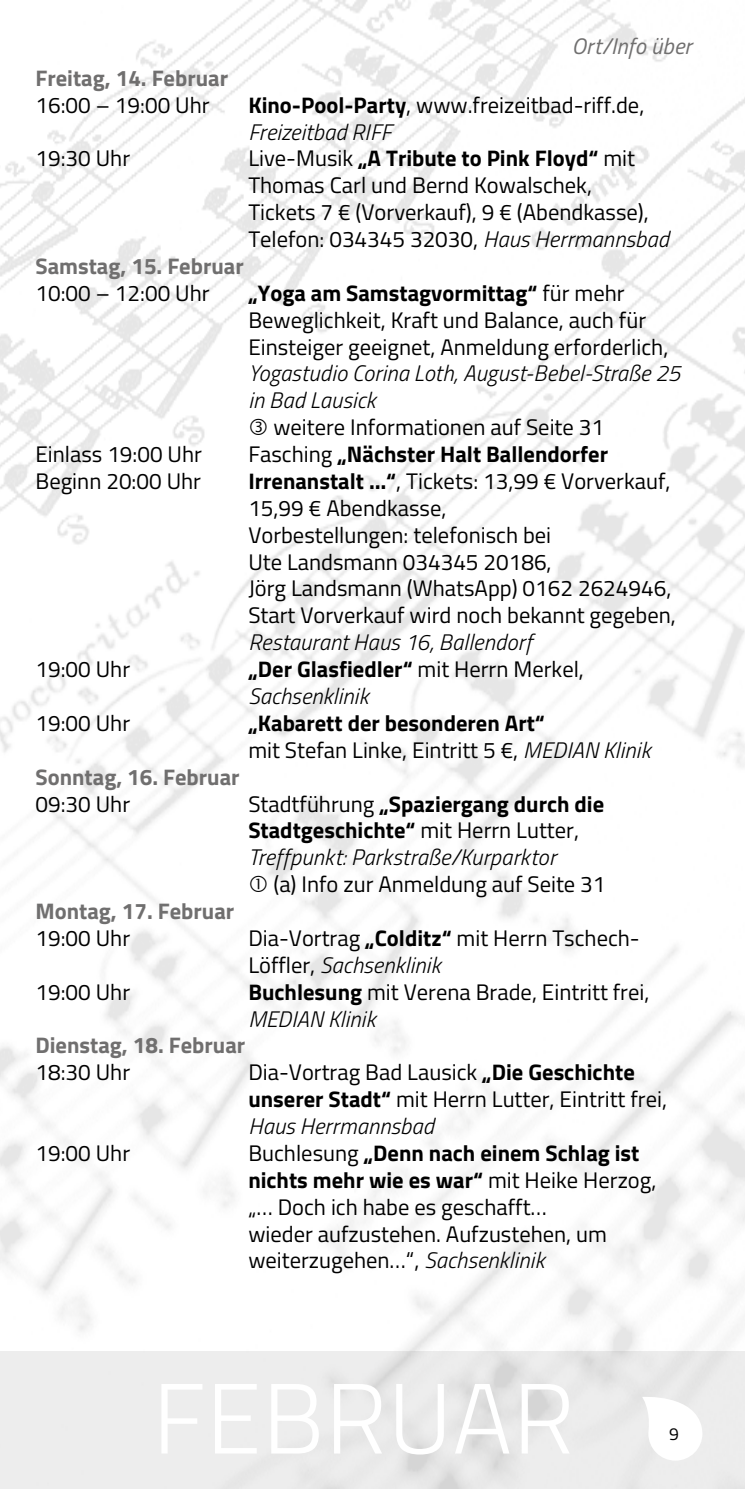
<style>
.page{position:relative;width:745px;height:1489px;background:#fff}
.page>*{position:absolute;margin:0;border:0;box-sizing:border-box;transform-origin:0 0}
.t1{font:300 100px "Titillium Web";letter-spacing:.01em;color:#fff}
.t2{font:22.5px/26.8px "Titillium Web";color:#000}
.t3{font:700 22.5px/26.8px "Titillium Web";color:#000}
.t4{font:700 22.5px "Titillium Web";color:#706f6f}
.t5{font:italic 300 22.5px/26.8px "Titillium Web";letter-spacing:.01em;color:#000}
.t6{font:italic 22.5px "Titillium Web";letter-spacing:.01em;color:#706f6f}
.t7{font:17.5px "Titillium Web";color:#000}
.s1{font-weight:700}
.s2{font-weight:300;font-style:italic}
.s3{font-weight:400}
</style>
<div class="page">
<img style="left:0;top:0;width:744px;height:1350px">
<div style="left:0;top:1350px;width:744px;height:138px;background:#ededed"></div>
<svg style="left:642px;top:1393px;width:60px;height:67px"></svg>
<svg style="left:250px;top:418px;width:16px;height:17px"></svg>
<svg style="left:250px;top:875px;width:16px;height:17px"></svg>
<p class="t6" style="left:571px;top:29px;width:121px">Ort/Info über</p>
<p class="t4" style="left:35px;top:61px;width:194px">Freitag, 14. Februar</p>
<p class="t2" style="left:35px;top:90px;width:175px">16:00 – 19:00 Uhr</p>
<p class="t2" style="left:248px;top:90px;width:397px"><span class="s1">Kino-Pool-Party</span>, www.freizeitbad-riff.de,<br><span class="s2">Freizeitbad RIFF</span></p>
<p class="t2" style="left:35px;top:144px;width:96px">19:30 Uhr</p>
<p class="t2" style="left:248px;top:144px;width:422px">Live-Musik <span class="s1">„A Tribute to Pink Floyd“</span> mit Thomas Carl und Bernd Kowalschek,<br>Tickets 7 € (Vorverkauf), 9 € (Abendkasse), Telefon: 034345 32030, <span class="s2">Haus Herrmannsbad</span></p>
<p class="t4" style="left:35px;top:249px;width:210px">Samstag, 15. Februar</p>
<p class="t2" style="left:35px;top:278px;width:175px">10:00 – 12:00 Uhr</p>
<p class="t2" style="left:248px;top:278px;width:421px"><span class="s1">„Yoga am Samstagvormittag“</span> für mehr<br>Beweglichkeit, Kraft und Balance, auch für<br>Einsteiger geeignet, Anmeldung erforderlich,</p>
<p class="t5" style="left:248px;top:359px;width:433px">Yogastudio Corina Loth, August-Bebel-Straße 25 in Bad Lausick</p>
<p class="t2" style="left:273px;top:413px;width:332px">weitere Informationen auf Seite 31</p>
<p class="t2" style="left:35px;top:439px;width:168px">Einlass 19:00 Uhr</p>
<p class="t3" style="left:248px;top:439px;width:361px"><span class="s3">Fasching</span> „Nächster Halt Ballendorfer</p>
<p class="t2" style="left:35px;top:466px;width:167px">Beginn 20:00 Uhr</p>
<p class="t2" style="left:248px;top:466px;width:429px"><span class="s1">Irrenanstalt …“</span>, Tickets: 13,99 € Vorverkauf, 15,99 € Abendkasse,<br>Vorbestellungen: telefonisch bei<br>Ute Landsmann 034345 20186,<br>Jörg Landsmann (WhatsApp) 0162 2624946, Start Vorverkauf wird noch bekannt gegeben,</p>
<p class="t5" style="left:248px;top:628px;width:285px">Restaurant Haus 16, Ballendorf</p>
<p class="t2" style="left:35px;top:654px;width:96px">19:00 Uhr</p>
<p class="t3" style="left:248px;top:654px;width:337px">„Der Glasfiedler“ <span class="s3">mit Herrn Merkel,<br></span><span class="s2">Sachsenklinik</span></p>
<p class="t2" style="left:35px;top:708px;width:96px">19:00 Uhr</p>
<p class="t3" style="left:248px;top:708px;width:403px">„Kabarett der besonderen Art“<br><span class="s3">mit Stefan Linke, Eintritt 5 €,</span> <span class="s2">MEDIAN Klinik</span></p>
<p class="t4" style="left:35px;top:759px;width:205px">Sonntag, 16. Februar</p>
<p class="t2" style="left:35px;top:789px;width:96px">09:30 Uhr</p>
<p class="t3" style="left:248px;top:789px;width:357px"><span class="s3">Stadtführung</span> „Spaziergang durch die<br>Stadtgeschichte“ <span class="s3">mit Herrn Lutter,<br></span><span class="s2">Treffpunkt: Parkstraße/Kurparktor</span></p>
<p class="t2" style="left:273px;top:869px;width:333px">(a) Info zur Anmeldung auf Seite 31</p>
<p class="t4" style="left:35px;top:893px;width:200px">Montag, 17. Februar</p>
<p class="t2" style="left:35px;top:923px;width:96px">19:00 Uhr</p>
<p class="t2" style="left:248px;top:923px;width:393px">Dia-Vortrag <span class="s1">„Colditz“</span> mit Herrn Tschech-<br>Löffler, <span class="s2">Sachsenklinik</span></p>
<p class="t2" style="left:35px;top:977px;width:96px">19:00 Uhr</p>
<p class="t2" style="left:248px;top:977px;width:402px"><span class="s1">Buchlesung</span> mit Verena Brade, Eintritt frei,<br><span class="s2">MEDIAN Klinik</span></p>
<p class="t4" style="left:35px;top:1028px;width:211px">Dienstag, 18. Februar</p>
<p class="t2" style="left:35px;top:1057px;width:96px">18:30 Uhr</p>
<p class="t2" style="left:248px;top:1057px;width:420px">Dia-Vortrag Bad Lausick <span class="s1">„Die Geschichte unserer Stadt“</span> mit Herrn Lutter, Eintritt frei,<br><span class="s2">Haus Herrmannsbad</span></p>
<p class="t2" style="left:35px;top:1138px;width:96px">19:00 Uhr</p>
<p class="t2" style="left:248px;top:1138px;width:409px">Buchlesung <span class="s1">„Denn nach einem Schlag ist nichts mehr wie es war“</span> mit Heike Herzog, „… Doch ich habe es geschafft…<br>wieder aufzustehen. Aufzustehen, um weiterzugehen…“, <span class="s2">Sachsenklinik</span></p>
<h1 class="t1" style="left:153px;top:1345px;width:423px">FEBRUAR</h1>
<p class="t7" style="left:668px;top:1420px;width:11px">9</p>
</div>
